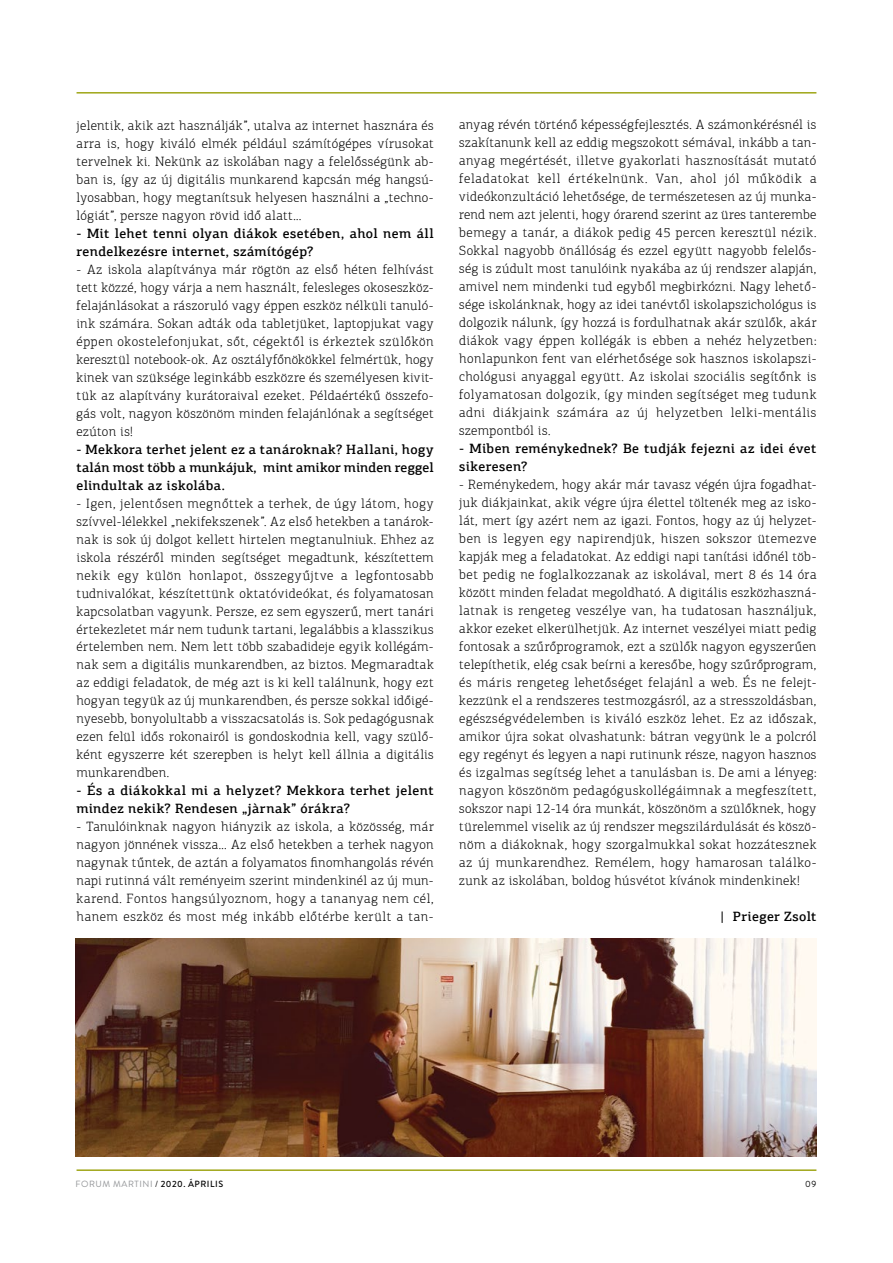
<style>
.page{position:relative;width:893px;height:1263px;background:#fff}
.page>*{position:absolute;margin:0;border:0;box-sizing:border-box;transform-origin:0 0}
.t1{font:300 13.5px/18px "PF Agora Slab Pro";letter-spacing:.035em;color:#000;text-align:justify}
.t2{font:500 13.5px/18px "PF Agora Slab Pro";letter-spacing:.03em;color:#000}
.t3{font:9px "Brandon Grotesque";letter-spacing:.06em;color:#939598}
.t4{font:9px "Brandon Grotesque";color:#000}
.s1{color:#000}
.s2{font-weight:500;color:#000}
</style>
<div class="page">
<hr style="left:77px;top:92px;width:739px;height:2px;background:#9fa617">
<hr style="left:77px;top:1169px;width:739px;height:2px;background:#9fa617">
<img style="left:76px;top:939px;width:740px;height:218px">
<p class="t1" style="left:77px;top:116px;width:359px">jelentik, akik azt használják”, utalva az internet hasznára és arra is, hogy kiváló elmék például számítógépes vírusokat tervelnek ki. Nekünk az iskolában nagy a felelősségünk ab&shy;ban is, így az új digitális munkarend kapcsán még hangsú&shy;lyosabban, hogy megtanítsuk helyesen használni a „techno&shy;lógiát”, persze nagyon rövid idő alatt…</p>
<p class="t2" style="left:77px;top:224px;width:359px">- Mit lehet tenni olyan diákok esetében, ahol nem áll rendelkezésre internet, számítógép?</p>
<p class="t1" style="left:77px;top:260px;width:359px">- Az iskola alapítványa már rögtön az első héten felhívást tett közzé, hogy várja a nem használt, felesleges okoseszköz&shy;felajánlásokat a rászoruló vagy éppen eszköz nélküli tanuló&shy;ink számára. Sokan adták oda tabletjüket, laptopjukat vagy éppen okostelefonjukat, sőt, cégektől is érkeztek szülőkön keresztül notebook-ok. Az osztályfőnökökkel felmértük, hogy kinek van szüksége leginkább eszközre és személyesen kivit&shy;tük az alapítvány kurátoraival ezeket. Példaértékű összefo&shy;gás volt, nagyon köszönöm minden felajánlónak a segítséget ezúton is!</p>
<p class="t2" style="left:77px;top:440px;width:359px;text-align:justify">- Mekkora terhet jelent ez a tanároknak? Hallani, hogy talán most több a munkájuk, mint amikor minden reggel elindultak az iskolába.</p>
<p class="t1" style="left:77px;top:494px;width:359px">- Igen, jelentősen megnőttek a terhek, de úgy látom, hogy szívvel-lélekkel „nekifekszenek”. Az első hetekben a tanárok&shy;nak is sok új dolgot kellett hirtelen megtanulniuk. Ehhez az iskola részéről minden segítséget megadtunk, készítettem nekik egy külön honlapot, összegyűjtve a legfontosabb tudnivalókat, készítettünk oktatóvideókat, és folyamatosan kapcsolatban vagyunk. Persze, ez sem egyszerű, mert tanári értekezletet már nem tudunk tartani, legalábbis a klasszikus értelemben nem. Nem lett több szabadideje egyik kollégám&shy;nak sem a digitális munkarendben, az biztos. Megmaradtak az eddigi feladatok, de még azt is ki kell találnunk, hogy ezt hogyan tegyük az új munkarendben, és persze sokkal időigé&shy;nyesebb, bonyolultabb a visszacsatolás is. Sok pedagógusnak ezen felül idős rokonairól is gondoskodnia kell, vagy szülő&shy;ként egyszerre két szerepben is helyt kell állnia a digitális munkarendben.</p>
<p class="t2" style="left:77px;top:782px;width:359px">- És a diákokkal mi a helyzet? Mekkora terhet jelent mindez nekik? Rendesen „jàrnak” órákra?</p>
<p class="t1" style="left:77px;top:818px;width:359px">- Tanulóinknak nagyon hiányzik az iskola, a közösség, már nagyon jönnének vissza… Az első hetekben a terhek nagyon nagynak tűntek, de aztán a folyamatos finomhangolás révén napi rutinná vált reményeim szerint mindenkinél az új mun&shy;karend. Fontos hangsúlyoznom, hogy a tananyag nem cél, hanem eszköz és most még inkább előtérbe került a tan-</p>
<p class="t1" style="left:459px;top:116px;width:359px">anyag révén történő képességfejlesztés. A számonkérésnél is szakítanunk kell az eddig megszokott sémával, inkább a tan&shy;anyag megértését, illetve gyakorlati hasznosítását mutató feladatokat kell értékelnünk. Van, ahol jól működik a videókonzultáció lehetősége, de természetesen az új munka&shy;rend nem azt jelenti, hogy órarend szerint az üres tanterembe bemegy a tanár, a diákok pedig 45 percen keresztül nézik.<br>Sokkal nagyobb önállóság és ezzel együtt nagyobb felelős&shy;ség is zúdult most tanulóink nyakába az új rendszer alapján, amivel nem mindenki tud egyből megbirkózni. Nagy lehető&shy;sége iskolánknak, hogy az idei tanévtől iskolapszichológus is dolgozik nálunk, így hozzá is fordulhatnak akár szülők, akár diákok vagy éppen kollégák is ebben a nehéz helyzetben: honlapunkon fent van elérhetősége sok hasznos iskolapszi&shy;chológusi anyaggal együtt. Az iskolai szociális segítőnk is folyamatosan dolgozik, így minden segítséget meg tudunk adni diákjaink számára az új helyzetben lelki-mentális szempontból is.</p>
<p class="t2" style="left:459px;top:440px;width:359px">- Miben reménykednek? Be tudják fejezni az idei évet sikeresen?</p>
<p class="t1" style="left:459px;top:476px;width:359px">- Reménykedem, hogy akár már tavasz végén újra fogadhat&shy;juk diákjainkat, akik végre újra élettel töltenék meg az isko&shy;lát, mert így azért nem az igazi. Fontos, hogy az új helyzet&shy;ben is legyen egy napirendjük, hiszen sokszor ütemezve kapják meg a feladatokat. Az eddigi napi tanítási időnél töb&shy;bet pedig ne foglalkozzanak az iskolával, mert 8 és 14 óra között minden feladat megoldható. A digitális eszközhaszná&shy;latnak is rengeteg veszélye van, ha tudatosan használjuk, akkor ezeket elkerülhetjük. Az internet veszélyei miatt pedig fontosak a szűrőprogramok, ezt a szülők nagyon egyszerűen telepíthetik, elég csak beírni a keresőbe, hogy szűrőprogram, és máris rengeteg lehetőséget felajánl a web. És ne felejt&shy;kezzünk el a rendszeres testmozgásról, az a stresszoldásban, egészségvédelemben is kiváló eszköz lehet. Ez az időszak, amikor újra sokat olvashatunk: bátran vegyünk le a polcról egy regényt és legyen a napi rutinunk része, nagyon hasznos és izgalmas segítség lehet a tanulásban is. De ami a lényeg: nagyon köszönöm pedagóguskollégáimnak a megfeszített, sokszor napi 12-14 óra munkát, köszönöm a szülőknek, hogy türelemmel viselik az új rendszer megszilárdulását és köszö&shy;nöm a diákoknak, hogy szorgalmukkal sokat hozzátesznek az új munkarendhez. Remélem, hogy hamarosan találko&shy;zunk az iskolában, boldog húsvétot kívánok mindenkinek!</p>
<p class="t2" style="left:721px;top:907px;width:97px">| Prieger Zsolt</p>
<p class="t3" style="left:76px;top:1177px;width:149px">FORUM MARTINI <span class="s1">/</span> <span class="s2">2020. ÁPRILIS</span></p>
<p class="t4" style="left:805px;top:1177px;width:13px">09</p>
</div>
